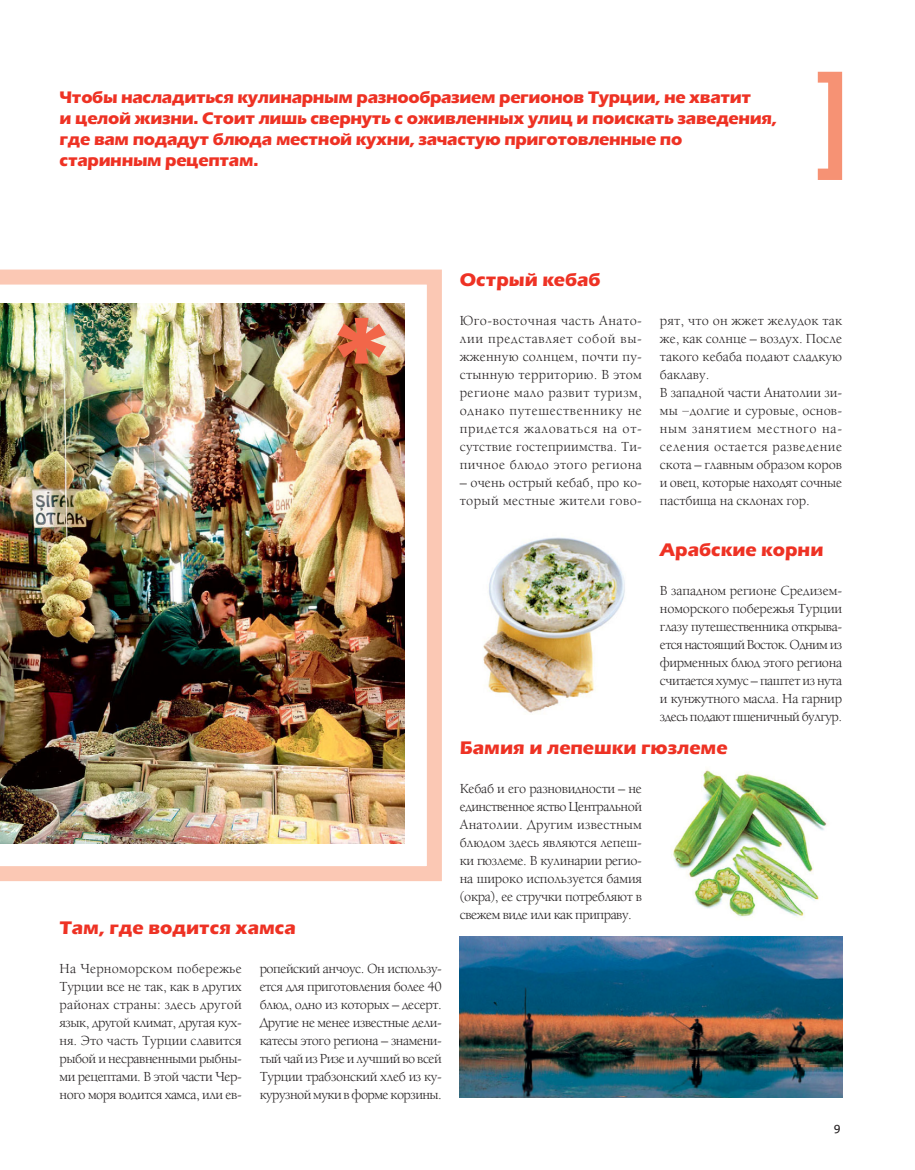
<style>
.page{position:relative;width:915px;height:1170px;background:#fff}
.page>*{position:absolute;margin:0;border:0;box-sizing:border-box;transform-origin:0 0}
.t1{font:18px "Eras Bold C";color:#ee3224}
.t2{font:16.5px/21px "Eras Bold C";letter-spacing:-.02em;color:#ee3224}
.t3{font:14.25px/18px "Alliance";letter-spacing:-.01em;color:#231f20;text-align:justify}
.t4{font:14.25px/18px "Alliance";letter-spacing:.025em;color:#231f20}
.t5{font:12px "The Sans";color:#231f20}
.s1{font-family:"Eras Light C"}
</style>
<div class="page">
<svg style="left:0;top:270px;width:442px;height:611px"></svg>
<img style="left:483px;top:537px;width:142px;height:176px">
<svg style="left:818px;top:72px;width:24px;height:108px"></svg>
<img style="left:671px;top:770px;width:156px;height:148px">
<img style="left:460px;top:937px;width:382px;height:161px">
<img style="left:0;top:303px;width:404px;height:540px">
<svg style="left:337px;top:318px;width:49px;height:46px;background:#d87c5c"></svg>
<p class="t2" style="left:60px;top:87px;width:719px">Чтобы насладиться кулинарным разнообразием регионов Турции, не хватит<br>и целой жизни. Стоит лишь свернуть с оживленных улиц и поискать заведения, где вам подадут блюда местной кухни, зачастую приготовленные по старинным рецептам.</p>
<p class="t1" style="left:460px;top:269px;width:142px">Острый кебаб</p>
<p class="t3" style="left:460px;top:314px;width:184px">Юго-восточная часть Анато&shy;лии представляет собой вы&shy;жженную солнцем, почти пу&shy;стынную территорию. В этом регионе мало развит туризм, однако путешественнику не придется жаловаться на от&shy;сутствие гостеприимства. Ти&shy;пичное блюдо этого региона</p>
<p class="t4" style="left:460px;top:476px;width:184px">– очень острый кебаб, про ко&shy;торый местные жители гово-</p>
<p class="t3" style="left:660px;top:314px;width:184px;text-align:left">рят, что он жжет желудок так же, как солнце – воздух. После такого кебаба подают сладкую баклаву.<br>В западной части Анатолии зи&shy;мы <span class="s1">–</span>долгие и суровые, основ&shy;ным занятием местного на&shy;селения остается разведение скота – главным образом коров и овец, которые находят сочные пастбища на склонах гор.</p>
<p class="t1" style="left:660px;top:539px;width:165px">Арабские корни</p>
<p class="t3" style="left:660px;top:584px;width:184px">В западном регионе Средизем&shy;номорского побережья Турции глазу путешественника открыва&shy;ется настоящий Восток. Одним из фирменных блюд этого региона считается хумус – паштет из нута и кунжутного масла. На гарнир здесь подают пшеничный булгур.</p>
<p class="t1" style="left:60px;top:917px;width:238px">Там, где водится хамса</p>
<p class="t3" style="left:60px;top:962px;width:184px">На Черноморском побережье Турции все не так, как в других районах страны: здесь другой язык, другой климат, другая кух&shy;ня. Это часть Турции славится рыбой и несравненными рыбны&shy;ми рецептами. В этой части Чер&shy;ного моря водится хамса, или ев-</p>
<p class="t3" style="left:260px;top:962px;width:184px">ропейский анчоус. Он использу&shy;ется для приготовления более 40 блюд, одно из которых – десерт.<br>Другие не менее известные дели&shy;катесы этого региона – знамени&shy;тый чай из Ризе и лучший во всей Турции трабзонский хлеб из ку&shy;курузной муки в форме корзины.</p>
<p class="t1" style="left:460px;top:737px;width:269px">Бамия и лепешки гюзлеме</p>
<p class="t3" style="left:460px;top:782px;width:184px">Кебаб и его разновидности – не единственное яство Центральной Анатолии. Другим известным блюдом здесь являются лепеш&shy;ки гюзлеме. В кулинарии регио&shy;на широко используется бамия (окра), ее стручки потребляют в свежем виде или как приправу.</p>
<p class="t5" style="left:834px;top:1117px;width:8px">9</p>
</div>
